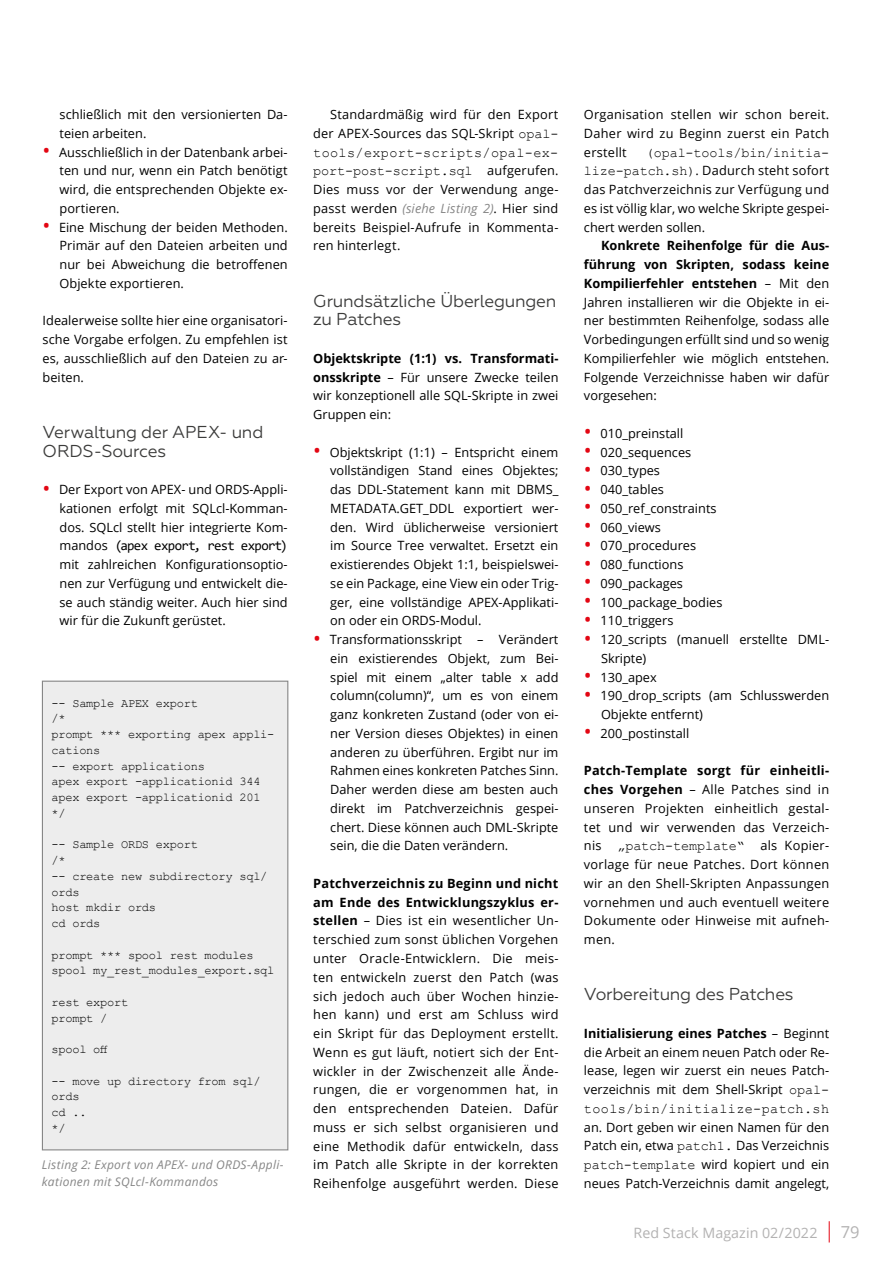
<style>
.page{position:relative;width:893px;height:1263px;background:#fff}
.page>*{position:absolute;margin:0;border:0;box-sizing:border-box;transform-origin:0 0}
.t1{font:17.25px/18.8px "Geometria";letter-spacing:-.015em;color:#3c3c3b}
.t2{font:16.5px "Open Sans";color:#b3b2b2}
.t3{font:14.25px "Open Sans";letter-spacing:.005em;color:#b3b2b2}
.t4{font:13.5px/18.8px "Courier New";letter-spacing:.025em;color:#000}
.t5{font:13.5px "Courier New";letter-spacing:-.01em;color:#000}
.t6{font:13.5px "Consolas";letter-spacing:-.05em;color:#000}
.t7{font:12.75px/18.8px "Open Sans";color:#000;text-align:justify}
.t8{font:12px/15.8px "Courier New";letter-spacing:-.02em;color:#000}
.t9{font:italic 12px/17.2px "Open Sans";letter-spacing:.025em;color:#878787}
.s1{font-size:21px;color:#e30613}
.s2{font-family:"Open Sans";font-size:12.75px}
.s3{font-family:"Courier New";font-size:13.5px}
.s4{font-style:italic;color:#878787}
.s5{font-weight:700}
</style>
<div class="page">
<svg style="left:829px;top:1221px;width:1px;height:21px"></svg>
<div style="left:42px;top:681px;width:246px;height:469px;background:#ededed"></div>
<div style="left:42px;top:681px;width:246px;height:469px;border:1px solid #878787"></div>
<p class="t7" style="left:60px;top:105px;width:230px">schließlich mit den versionierten Da&shy;teien arbeiten.</p>
<p class="t7" style="left:60px;top:142px;width:230px;text-indent:-17px"><span class="s1">•</span> Ausschließlich in der Datenbank arbei&shy;ten und nur, wenn ein Patch benötigt wird, die entsprechenden Objekte ex&shy;portieren.</p>
<p class="t7" style="left:60px;top:217px;width:230px;text-indent:-17px"><span class="s1">•</span> Eine Mischung der beiden Methoden.<br>Primär auf den Dateien arbeiten und nur bei Abweichung die betroffenen Objekte exportieren.</p>
<p class="t7" style="left:43px;top:311px;width:247px">Idealerweise sollte hier eine organisatori&shy;sche Vorgabe erfolgen. Zu empfehlen ist es, ausschließlich auf den Dateien zu ar&shy;beiten.</p>
<h1 class="t1" style="left:43px;top:422px;width:222px">Verwaltung der APEX- und<br>ORDS-Sources</h1>
<p class="t7" style="left:60px;top:480px;width:230px;text-indent:-17px"><span class="s1">•</span> Der Export von APEX- und ORDS-Appli&shy;kationen erfolgt mit SQLcl-Komman&shy;dos. SQLcl stellt hier integrierte Kom-</p>
<p class="t6" style="left:60px;top:537px;width:230px"><span class="s2">mandos</span> (apex export, rest export)</p>
<p class="t7" style="left:60px;top:555px;width:230px">mit zahlreichen Konfigurationsoptio&shy;nen zur Verfügung und entwickelt die&shy;se auch ständig weiter. Auch hier sind wir für die Zukunft gerüstet.</p>
<p class="t8" style="left:51px;top:694px;width:224px">-- Sample APEX export<br>/*<br>prompt *** exporting apex appli&shy;cations<br>-- export applications<br>apex export -applicationid 344 apex export -applicationid 201 */</p>
<p class="t8" style="left:51px;top:836px;width:217px">-- Sample ORDS export<br>/*<br>-- create new subdirectory sql/ ords<br>host mkdir ords<br>cd ords</p>
<p class="t8" style="left:51px;top:946px;width:224px">prompt *** spool rest modules spool my_rest_modules_export.sql</p>
<p class="t8" style="left:51px;top:994px;width:78px">rest export prompt /</p>
<p class="t8" style="left:51px;top:1041px;width:58px">spool off</p>
<p class="t8" style="left:51px;top:1072px;width:211px">-- move up directory from sql/ ords<br>cd ..<br>*/</p>
<p class="t9" style="left:42px;top:1156px;width:243px">Listing 2: Export von APEX- und ORDS-Appli&shy;kationen mit SQLcl-Kommandos</p>
<p class="t7" style="left:313px;top:105px;width:247px;text-align:right">Standardmäßig wird für den Export der APEX-Sources das SQL-Skript <span class="s3">opal-</span></p>
<p class="t4" style="left:313px;top:143px;width:247px">tools/export-scripts/opal-ex&shy;port-post-script.sql <span class="s2">aufgerufen.</span></p>
<p class="t7" style="left:313px;top:180px;width:247px">Dies muss vor der Verwendung ange&shy;passt werden <span class="s4">(siehe Listing 2)</span>. Hier sind bereits Beispiel-Aufrufe in Kommenta&shy;ren hinterlegt.</p>
<h1 class="t1" style="left:313px;top:291px;width:245px">Grundsätzliche Überlegungen zu Patches</h1>
<p class="t7" style="left:313px;top:348px;width:247px"><span class="s5">Objektskripte (1:1) vs. Transformati&shy;onsskripte</span> – Für unsere Zwecke teilen wir konzeptionell alle SQL-Skripte in zwei Gruppen ein:</p>
<p class="t7" style="left:330px;top:442px;width:230px;text-indent:-17px"><span class="s1">•</span> Objektskript (1:1) – Entspricht einem vollständigen Stand eines Objektes; das DDL-Statement kann mit DBMS_ METADATA.GET_DDL exportiert wer&shy;den. Wird üblicherweise versioniert im Source Tree verwaltet. Ersetzt ein existierendes Objekt 1:1, beispielswei&shy;se ein Package, eine View ein oder Trig&shy;ger, eine vollständige APEX-Applikati&shy;on oder ein ORDS-Modul.</p>
<p class="t7" style="left:330px;top:630px;width:230px;text-indent:-17px"><span class="s1">•</span> Transformationsskript – Verändert ein existierendes Objekt, zum Bei&shy;spiel mit einem „alter table x add column(column)“, um es von einem ganz konkreten Zustand (oder von ei&shy;ner Version dieses Objektes) in einen anderen zu überführen. Ergibt nur im Rahmen eines konkreten Patches Sinn.<br>Daher werden diese am besten auch direkt im Patchverzeichnis gespei&shy;chert. Diese können auch DML-Skripte sein, die die Daten verändern.</p>
<p class="t7" style="left:313px;top:874px;width:247px"><span class="s5">Patchverzeichnis zu Beginn und nicht am Ende des Entwicklungszyklus er&shy;stellen</span> – Dies ist ein wesentlicher Un&shy;terschied zum sonst üblichen Vorgehen unter Oracle-Entwicklern. Die meis&shy;ten entwickeln zuerst den Patch (was sich jedoch auch über Wochen hinzie&shy;hen kann) und erst am Schluss wird ein Skript für das Deployment erstellt.<br>Wenn es gut läuft, notiert sich der Ent&shy;wickler in der Zwischenzeit alle Ände&shy;rungen, die er vorgenommen hat, in den entsprechenden Dateien. Dafür muss er sich selbst organisieren und eine Methodik dafür entwickeln, dass im Patch alle Skripte in der korrekten Reihenfolge ausgeführt werden. Diese</p>
<p class="t7" style="left:584px;top:105px;width:247px">Organisation stellen wir schon bereit.<br>Daher wird zu Beginn zuerst ein Patch erstellt</p>
<p class="t5" style="left:646px;top:144px;width:185px">(opal-tools/bin/initia-</p>
<p class="t7" style="left:584px;top:161px;width:247px"><span class="s3">lize-patch.sh)</span>. Dadurch steht sofort das Patchverzeichnis zur Verfügung und es ist völlig klar, wo welche Skripte gespei&shy;chert werden sollen.</p>
<p class="t7" style="left:584px;top:236px;width:247px;text-indent:17px"><span class="s5">Konkrete Reihenfolge für die Aus&shy;führung von Skripten, sodass keine Kompilierfehler entstehen</span> – Mit den Jahren installieren wir die Objekte in ei&shy;ner bestimmten Reihenfolge, sodass alle Vorbedingungen erfüllt sind und so wenig Kompilierfehler wie möglich entstehen.<br>Folgende Verzeichnisse haben wir dafür vorgesehen:</p>
<p class="t7" style="left:584px;top:423px;width:101px"><span class="s1">•</span> 010_preinstall</p>
<p class="t7" style="left:584px;top:442px;width:109px"><span class="s1">•</span> 020_sequences</p>
<p class="t7" style="left:584px;top:461px;width:78px"><span class="s1">•</span> 030_types</p>
<p class="t7" style="left:584px;top:480px;width:81px"><span class="s1">•</span> 040_tables</p>
<p class="t7" style="left:584px;top:498px;width:134px"><span class="s1">•</span> 050_ref_constraints</p>
<p class="t7" style="left:584px;top:517px;width:78px"><span class="s1">•</span> 060_views</p>
<p class="t7" style="left:584px;top:536px;width:114px"><span class="s1">•</span> 070_procedures</p>
<p class="t7" style="left:584px;top:555px;width:101px"><span class="s1">•</span> 080_functions</p>
<p class="t7" style="left:584px;top:573px;width:101px"><span class="s1">•</span> 090_packages</p>
<p class="t7" style="left:584px;top:592px;width:140px"><span class="s1">•</span> 100_package_bodies</p>
<p class="t7" style="left:584px;top:611px;width:91px"><span class="s1">•</span> 110_triggers</p>
<p class="t7" style="left:601px;top:630px;width:230px;text-indent:-17px"><span class="s1">•</span> 120_scripts (manuell erstellte DML-<br>Skripte)</p>
<p class="t7" style="left:584px;top:667px;width:74px"><span class="s1">•</span> 130_apex</p>
<p class="t7" style="left:601px;top:686px;width:230px;text-indent:-17px"><span class="s1">•</span> 190_drop_scripts (am Schlusswerden<br>Objekte entfernt)</p>
<p class="t7" style="left:584px;top:723px;width:107px"><span class="s1">•</span> 200_postinstall</p>
<p class="t7" style="left:584px;top:761px;width:247px"><span class="s5">Patch-Template sorgt für einheitli&shy;ches Vorgehen</span> – Alle Patches sind in unseren Projekten einheitlich gestal&shy;tet und wir verwenden das Verzeich-</p>
<p class="t5" style="left:584px;top:838px;width:247px"><span class="s2">nis</span> „patch-template“ <span class="s2">als Kopier-</span></p>
<p class="t7" style="left:584px;top:855px;width:247px">vorlage für neue Patches. Dort können wir an den Shell-Skripten Anpassungen vornehmen und auch eventuell weitere Dokumente oder Hinweise mit aufneh&shy;men.</p>
<h1 class="t1" style="left:584px;top:985px;width:211px">Vorbereitung des Patches</h1>
<p class="t7" style="left:584px;top:1023px;width:247px"><span class="s5">Initialisierung eines Patches</span> – Beginnt die Arbeit an einem neuen Patch oder Re&shy;lease, legen wir zuerst ein neues Patch&shy;verzeichnis mit dem Shell-Skript <span class="s3">opal-</span></p>
<p class="t4" style="left:584px;top:1099px;width:247px">tools/bin/initialize-patch.sh</p>
<p class="t7" style="left:584px;top:1117px;width:247px">an. Dort geben wir einen Namen für den Patch ein, etwa <span class="s3">patch1.</span> Das Verzeichnis <span class="s3">patch-template</span> wird kopiert und ein neues Patch-Verzeichnis damit angelegt,</p>
<p class="t3" style="left:633px;top:1223px;width:186px">Red Stack Magazin 02/2022</p>
<p class="t2" style="left:841px;top:1221px;width:20px">79</p>
</div>
